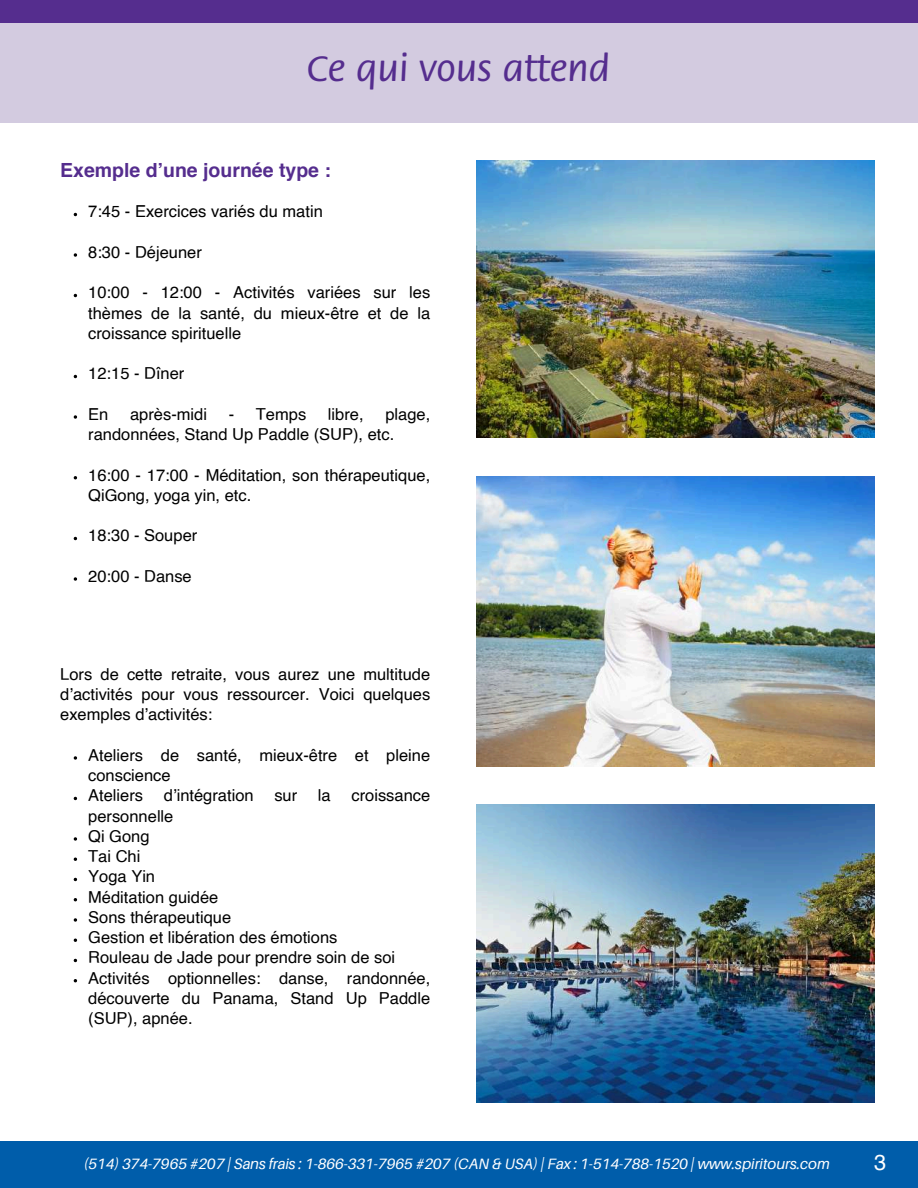
<style>
.page{position:relative;width:918px;height:1188px;background:#fff}
.page>*{position:absolute;margin:0;border:0;box-sizing:border-box;transform-origin:0 0}
.t1{font:500 38.85px "Flora Std";color:#552d8e}
.t2{font:21.75px "Helvetica";color:#fff}
.t3{font:700 19.5px "Helvetica";color:#552d8e}
.t4{font:16.5px/20.2px "Helvetica";color:#000}
.t5{font:italic 15px "Aileron";color:#fff}
</style>
<div class="page">
<div style="left:0;top:1141px;width:918px;height:47px;background:#005daa"></div>
<div style="left:0;top:23px;width:918px;height:99px;background:#d3cbe0"></div>
<div style="left:0;top:0;width:918px;height:23px;background:#552d8e"></div>
<svg style="left:74px;top:756px;width:3px;height:4px"></svg>
<svg style="left:74px;top:837px;width:3px;height:4px"></svg>
<svg style="left:74px;top:918px;width:3px;height:4px"></svg>
<svg style="left:74px;top:253px;width:3px;height:4px"></svg>
<svg style="left:74px;top:415px;width:3px;height:4px"></svg>
<svg style="left:74px;top:577px;width:3px;height:4px"></svg>
<img style="left:476px;top:161px;width:399px;height:276px">
<img style="left:476px;top:476px;width:399px;height:290px">
<img style="left:476px;top:804px;width:399px;height:299px">
<h1 class="t1" style="left:306px;top:52px;width:305px">Ce qui vous attend</h1>
<p class="t3" style="left:60px;top:162px;width:272px">Exemple d’une journée type :</p>
<p class="t4" style="left:88px;top:203px;width:236px">7:45 - Exercices variés du matin</p>
<p class="t4" style="left:88px;top:243px;width:115px">8:30 - Déjeuner</p>
<p class="t4" style="left:88px;top:284px;width:344px;text-align:justify">10:00 - 12:00 - Activités variées sur les thèmes de la santé, du mieux-être et de la croissance spirituelle</p>
<p class="t4" style="left:88px;top:365px;width:98px">12:15 - Dîner</p>
<p class="t4" style="left:88px;top:405px;width:22px">En</p>
<p class="t4" style="left:130px;top:405px;width:78px">après-midi</p>
<p class="t4" style="left:229px;top:405px;width:79px">- Temps</p>
<p class="t4" style="left:328px;top:405px;width:37px">libre,</p>
<p class="t4" style="left:88px;top:405px;width:344px;text-indent:297px">plage, randonnées, Stand Up Paddle (SUP), etc.</p>
<p class="t4" style="left:88px;top:466px;width:344px">16:00 - 17:00 - Méditation, son thérapeutique,<br>QiGong, yoga yin, etc.</p>
<p class="t4" style="left:88px;top:527px;width:111px">18:30 - Souper</p>
<p class="t4" style="left:88px;top:567px;width:105px">20:00 - Danse</p>
<p class="t4" style="left:60px;top:665px;width:372px;text-align:justify">Lors de cette retraite, vous aurez une multitude d’activités pour vous ressourcer. Voici quelques exemples d’activités:</p>
<p class="t4" style="left:88px;top:746px;width:344px">Ateliers de santé, mieux-être et pleine conscience<br>Ateliers</p>
<p class="t4" style="left:164px;top:787px;width:91px">d’intégration</p>
<p class="t4" style="left:274px;top:787px;width:24px">sur</p>
<p class="t4" style="left:318px;top:787px;width:14px">la</p>
<p class="t4" style="left:352px;top:787px;width:80px">croissance</p>
<p class="t4" style="left:88px;top:807px;width:344px">personnelle<br>Qi Gong<br>Tai Chi<br>Yoga Yin<br>Méditation guidée<br>Sons thérapeutique<br>Gestion et libération des émotions<br>Rouleau de Jade pour prendre soin de soi<br>Activités optionnelles: danse, randonnée, découverte du Panama, Stand Up Paddle (SUP), apnée.</p>
<p class="t5" style="left:84px;top:1154px;width:748px">(514) 374-7965 #207 | Sans frais : 1-866-331-7965 #207 (CAN &amp; USA) | Fax : 1-514-788-1520 | www.spiritours.com</p>
<h2 class="t2" style="left:874px;top:1153px;width:14px">3</h2>
</div>
